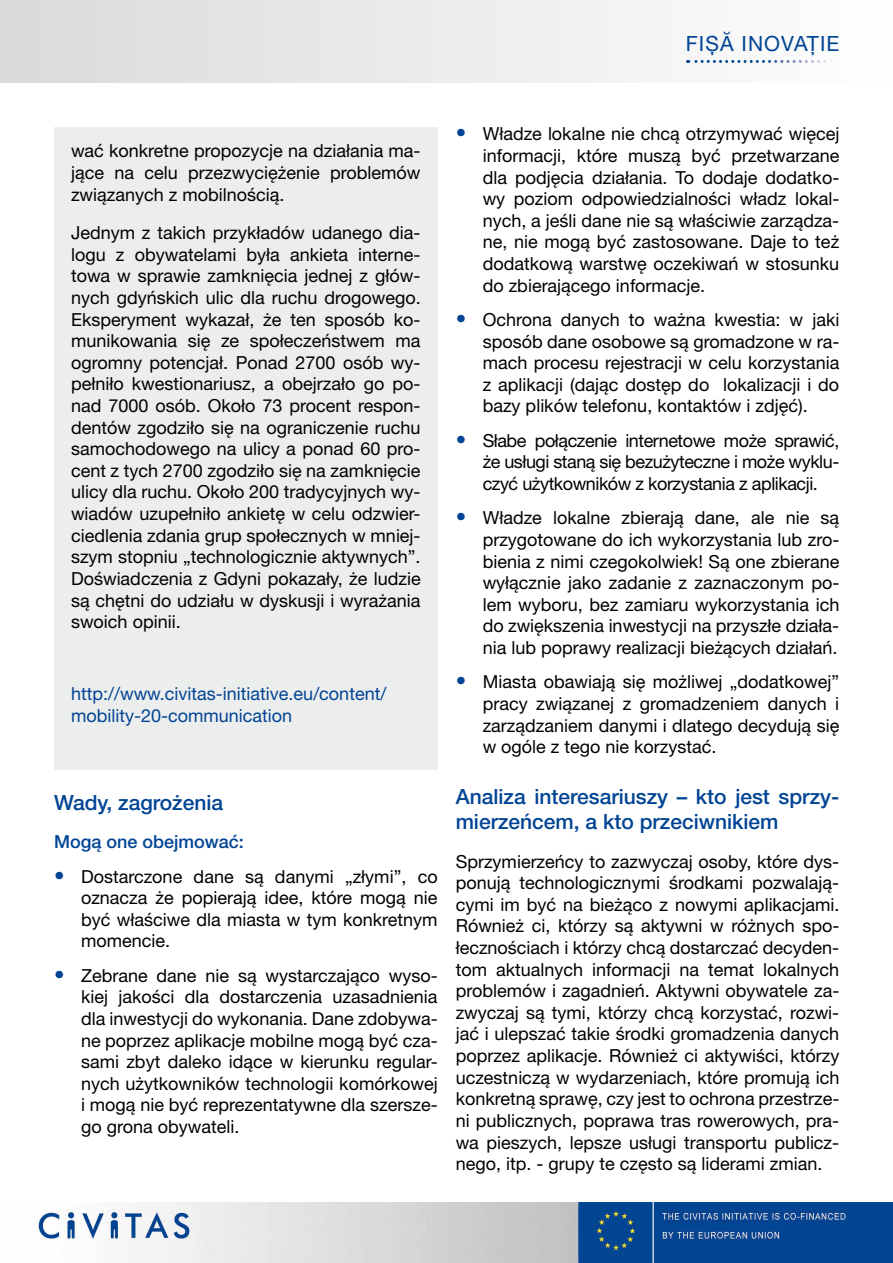
<style>
.page{position:relative;width:893px;height:1263px;background:#fff}
.page>*{position:absolute;margin:0;border:0;box-sizing:border-box;transform-origin:0 0}
.t1{font:500 21px/25.2px "Helvetica Neue LT Pro";color:#004494}
.t2{font:21px "Helvetica Neue LT Pro";letter-spacing:.05em;color:#004494}
.t3{font:18px/21.6px "Helvetica Neue LT Pro";color:#000;text-align:justify}
.t4{font:18px/21.6px "Helvetica Neue LT Pro";color:#004494}
.t5{font:500 18px "Helvetica Neue LT Pro";color:#004494}
.s1{font-size:21px;color:#004494}
</style>
<div class="page">
<img style="left:37px;top:1203px;width:856px;height:60px">
<div style="left:0;top:0;width:893px;height:82px;background:linear-gradient(to right,#d9dadb,#fefefe)"></div>
<svg style="left:687px;top:60px;width:144px;height:3px"></svg>
<div style="left:54px;top:128px;width:384px;height:642px;background:#eceded"></div>
<p class="t2" style="left:686px;top:31px;width:155px">Fișă inovație</p>
<p class="t3" style="left:71px;top:140px;width:351px">wać konkretne propozycje na działania ma&shy;jące na celu przezwyciężenie problemów związanych z mobilnością.</p>
<p class="t3" style="left:71px;top:222px;width:351px">Jednym z takich przykładów udanego dia&shy;logu z obywatelami była ankieta interne&shy;towa w sprawie zamknięcia jednej z głów&shy;nych gdyńskich ulic dla ruchu drogowego.<br>Eksperyment wykazał, że ten sposób ko&shy;munikowania się ze społeczeństwem ma ogromny potencjał. Ponad 2700 osób wy&shy;pełniło kwestionariusz, a obejrzało go po&shy;nad 7000 osób. Około 73 procent respon&shy;dentów zgodziło się na ograniczenie ruchu samochodowego na ulicy a ponad 60 pro&shy;cent z tych 2700 zgodziło się na zamknięcie ulicy dla ruchu. Około 200 tradycyjnych wy&shy;wiadów uzupełniło ankietę w celu odzwier&shy;ciedlenia zdania grup społecznych w mniej&shy;szym stopniu „technologicznie aktywnych”.<br>Doświadczenia z Gdyni pokazały, że ludzie są chętni do udziału w dyskusji i wyrażania swoich opinii.</p>
<p class="t4" style="left:71px;top:683px;width:317px">http://www.civitas-initiative.eu/content/ mobility-20-communication</p>
<p class="t1" style="left:54px;top:790px;width:171px">Wady, zagrożenia</p>
<p class="t5" style="left:54px;top:831px;width:191px">Mogą one obejmować:</p>
<p class="t3" style="left:81px;top:865px;width:358px;text-indent:-27px"><span class="s1">•</span> Dostarczone dane są danymi „złymi”, co oznacza że popierają idee, które mogą nie być właściwe dla miasta w tym konkretnym momencie.</p>
<p class="t3" style="left:81px;top:964px;width:358px;text-indent:-27px"><span class="s1">•</span> Zebrane dane nie są wystarczająco wyso&shy;kiej jakości dla dostarczenia uzasadnienia dla inwestycji do wykonania. Dane zdobywa&shy;ne poprzez aplikacje mobilne mogą być cza&shy;sami zbyt daleko idące w kierunku regular&shy;nych użytkowników technologii komórkowej i mogą nie być reprezentatywne dla szersze&shy;go grona obywateli.</p>
<p class="t3" style="left:483px;top:123px;width:358px;text-indent:-27px"><span class="s1">•</span> Władze lokalne nie chcą otrzymywać więcej informacji, które muszą być przetwarzane dla podjęcia działania. To dodaje dodatko&shy;wy poziom odpowiedzialności władz lokal&shy;nych, a jeśli dane nie są właściwie zarządza&shy;ne, nie mogą być zastosowane. Daje to też dodatkową warstwę oczekiwań w stosunku do zbierającego informacje.</p>
<p class="t3" style="left:483px;top:309px;width:358px;text-indent:-27px"><span class="s1">•</span> Ochrona danych to ważna kwestia: w jaki sposób dane osobowe są gromadzone w ra&shy;mach procesu rejestracji w celu korzystania z aplikacji (dając dostęp do lokalizacji i do bazy plików telefonu, kontaktów i zdjęć).</p>
<p class="t3" style="left:483px;top:429px;width:358px;text-indent:-27px"><span class="s1">•</span> Słabe połączenie internetowe może sprawić, że usługi staną się bezużyteczne i może wyklu&shy;czyć użytkowników z korzystania z aplikacji.</p>
<p class="t3" style="left:483px;top:507px;width:358px;text-indent:-27px"><span class="s1">•</span> Władze lokalne zbierają dane, ale nie są przygotowane do ich wykorzystania lub zro&shy;bienia z nimi czegokolwiek! Są one zbierane wyłącznie jako zadanie z zaznaczonym po&shy;lem wyboru, bez zamiaru wykorzystania ich do zwiększenia inwestycji na przyszłe działa&shy;nia lub poprawy realizacji bieżących działań.</p>
<p class="t3" style="left:483px;top:671px;width:358px;text-indent:-27px"><span class="s1">•</span> Miasta obawiają się możliwej „dodatkowej” pracy związanej z gromadzeniem danych i zarządzaniem danymi i dlatego decydują się w ogóle z tego nie korzystać.</p>
<p class="t1" style="left:456px;top:783px;width:385px">Analiza interesariuszy – kto jest sprzy&shy;mierzeńcem, a kto przeciwnikiem</p>
<p class="t3" style="left:456px;top:850px;width:385px">Sprzymierzeńcy to zazwyczaj osoby, które dys&shy;ponują technologicznymi środkami pozwalają&shy;cymi im być na bieżąco z nowymi aplikacjami.<br>Również ci, którzy są aktywni w różnych spo&shy;łecznościach i którzy chcą dostarczać decyden&shy;tom aktualnych informacji na temat lokalnych problemów i zagadnień. Aktywni obywatele za&shy;zwyczaj są tymi, którzy chcą korzystać, rozwi&shy;jać i ulepszać takie środki gromadzenia danych poprzez aplikacje. Również ci aktywiści, którzy uczestniczą w wydarzeniach, które promują ich konkretną sprawę, czy jest to ochrona przestrze&shy;ni publicznych, poprawa tras rowerowych, pra&shy;wa pieszych, lepsze usługi transportu publicz&shy;nego, itp. - grupy te często są liderami zmian.</p>
</div>
